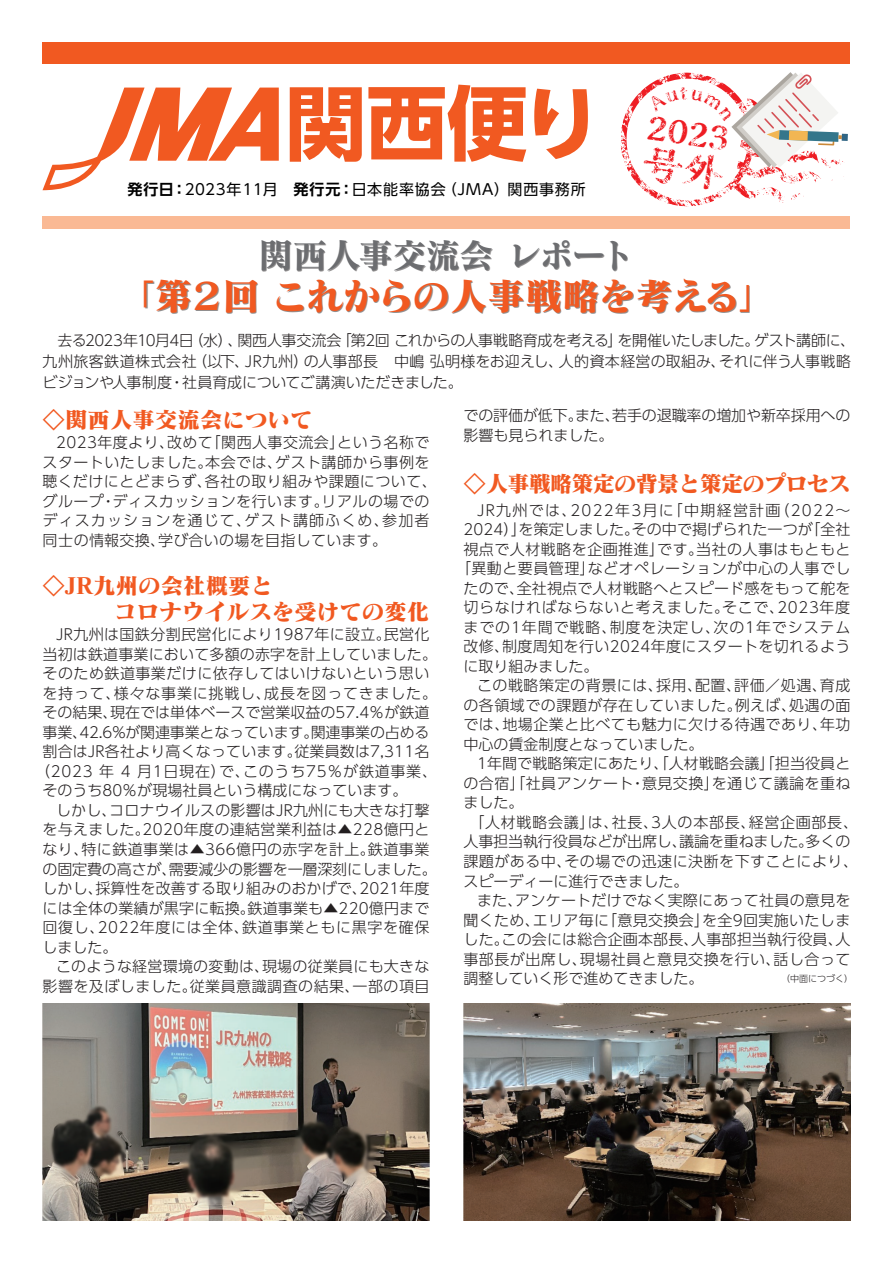
<style>
.page{position:relative;width:893px;height:1263px;background:#fff}
.page>*{position:absolute;margin:0;border:0;box-sizing:border-box;transform-origin:0 0}
.t1{font:700 81px "UD Shin Go Pro";color:#f15921}
.t2{font:37.5px "Matisse Pro EB";letter-spacing:-.035em;color:#f15921}
.t3{font:34.5px "Matisse Pro B";letter-spacing:-.03em;color:#6c6d70}
.t4{font:800 34.5px "Kaimin Tu Std";color:#ee1d23}
.t5{font:22.5px/25.5px "Matisse Pro EB";color:#f15921}
.t6{font:22.5px "Matisse Pro EB";letter-spacing:-.04em;color:#f15921}
.t7{font:300 15px/19.5px "UD Shin Go Pro";letter-spacing:.025em;color:#231f20}
.t8{font:300 15px/21px "UD Shin Go Pro";letter-spacing:-.02em;color:#231f20}
.t9{font:300 15px "UD Shin Go Pro";color:#231f20}
.t10{font:300 15px/19.5px "UD Shin Go Pro";letter-spacing:-.01em;color:#231f20}
.t11{font:300 15px "UD Shin Go Pro";letter-spacing:.05em;color:#231f20}
.t12{font:300 15px "UD Shin Go Pro";letter-spacing:.005em;color:#231f20}
.t13{font:300 15px "UD Shin Go Pro";letter-spacing:.045em;color:#231f20}
.t14{font:300 15px "UD Shin Go Pro";letter-spacing:.085em;color:#231f20}
.t15{font:300 15px "UD Shin Go Pro";letter-spacing:.06em;color:#231f20}
.t16{font:15px "UD Shin Go Pro";letter-spacing:.05em;color:#000}
.t17{font:15px "UD Shin Go Pro";letter-spacing:.005em;color:#000}
.s1{font-family:"UD Shin Go Pro De";font-weight:700}
</style>
<div class="page">
<div style="left:43px;top:43px;width:807px;height:21px;background:#f15921"></div>
<div style="left:43px;top:216px;width:807px;height:13px;background:#fab994"></div>
<svg style="left:43px;top:88px;width:236px;height:102px"></svg>
<img style="left:43px;top:1003px;width:386px;height:217px">
<img style="left:463px;top:1003px;width:387px;height:217px">
<svg style="left:620px;top:72px;width:228px;height:135px"></svg>
<p class="t17" style="left:127px;top:177px;width:152px"><span class="s1">発行日：</span>2023年１１月</p>
<h1 class="t1" style="left:285px;top:57px;width:318px">関西便り</h1>
<p class="t16" style="left:294px;top:177px;width:294px"><span class="s1">発行元：</span>日本能率協会（JMA）関西事務所</p>
<h3 class="t4" style="left:651px;top:103px;width:84px;rotate:8deg">2023</h3>
<h3 class="t3" style="left:258px;top:233px;width:378px">関西人事交流会 レポート</h3>
<h2 class="t2" style="left:117px;top:271px;width:660px">「第２回 これからの人事戦略を考える」</h2>
<p class="t8" style="left:43px;top:329px;width:814px;text-indent:15px">去る2023年10月4日（水）、関西人事交流会「第2回 これからの人事戦略育成を考える」を開催いたしました。ゲスト講師に、九州旅客鉄道株式会社（以下、JR九州）の人事部長　中嶋 弘明様をお迎えし、人的資本経営の取組み、それに伴う人事戦略ビジョンや人事制度・社員育成についてご講演いただきました。</p>
<h3 class="t5" style="left:43px;top:406px;width:271px">◇関西人事交流会について</h3>
<p class="t7" style="left:43px;top:432px;width:396px;text-indent:14px">2023年度より、改めて「関西人事交流会」という名称でスタートいたしました。本会では、ゲスト講師から事例を聴くだけにとどまらず、各社の取り組みや課題について、グループ・ディスカッションを行います。リアルの場でのディスカッションを通じて、ゲスト講師ふくめ、参加者同士の情報交換、学び合いの場を目指しています。</p>
<h3 class="t5" style="left:114px;top:572px;width:316px;text-indent:-72px">◇JR九州の会社概要と<br>コロナウイルスを受けての変化</h3>
<p class="t7" style="left:56px;top:624px;width:375px">JR九州は国鉄分割民営化により1987年に設立。民営化</p>
<p class="t7" style="left:43px;top:644px;width:396px">当初は鉄道事業において多額の赤字を計上していました。</p>
<p class="t7" style="left:43px;top:663px;width:388px">そのため鉄道事業だけに依存してはいけないという思い</p>
<p class="t11" style="left:43px;top:681px;width:396px">を持って、様々な事業に挑戦し、成長を図ってきました。</p>
<p class="t9" style="left:43px;top:701px;width:388px">その結果、現在では単体ベースで営業収益の57.4％が鉄道</p>
<p class="t10" style="left:43px;top:722px;width:389px">事業、42.6%が関連事業となっています。関連事業の占める</p>
<p class="t7" style="left:43px;top:741px;width:388px">割合はJR各社より高くなっています。従業員数は7,311名</p>
<p class="t11" style="left:35px;top:759px;width:404px">（2023 年 4 月1日現在）で、このうち75％が鉄道事業、</p>
<p class="t9" style="left:43px;top:779px;width:366px">そのうち80％が現場社員という構成になっています。</p>
<p class="t7" style="left:56px;top:800px;width:375px">しかし、コロナウイルスの影響はJR九州にも大きな打撃</p>
<p class="t7" style="left:43px;top:819px;width:388px">を与えました。2020年度の連結営業利益は▲228億円と</p>
<p class="t7" style="left:43px;top:839px;width:388px">なり、特に鉄道事業は▲366億円の赤字を計上。鉄道事業</p>
<p class="t10" style="left:43px;top:858px;width:396px">の固定費の高さが、需要減少の影響を一層深刻にしました。</p>
<p class="t12" style="left:43px;top:876px;width:389px">しかし、採算性を改善する取り組みのおかげで、2021年度</p>
<p class="t7" style="left:43px;top:897px;width:388px">には全体の業績が黒字に転換。鉄道事業も▲220億円まで</p>
<p class="t13" style="left:43px;top:915px;width:388px">回復し、2022年度には全体、鉄道事業ともに黒字を確保</p>
<p class="t7" style="left:43px;top:936px;width:76px">しました。</p>
<p class="t7" style="left:56px;top:956px;width:375px">このような経営環境の変動は、現場の従業員にも大きな</p>
<p class="t7" style="left:43px;top:975px;width:388px">影響を及ぼしました。従業員意識調査の結果、一部の項目</p>
<p class="t10" style="left:463px;top:405px;width:388px">での評価が低下。また、若手の退職率の増加や新卒採用への影響も見られました。</p>
<h3 class="t6" style="left:463px;top:469px;width:388px">◇人事戦略策定の背景と策定のプロセス</h3>
<p class="t14" style="left:477px;top:498px;width:375px">JR九州では、2022年3月に「中期経営計画（2022～</p>
<p class="t12" style="left:463px;top:518px;width:388px">2024）」を策定しました。その中で掲げられた一つが「全社</p>
<p class="t7" style="left:463px;top:539px;width:388px">視点で人材戦略を企画推進」です。当社の人事はもともと</p>
<p class="t7" style="left:456px;top:558px;width:396px">「異動と要員管理」などオペレーションが中心の人事でし</p>
<p class="t7" style="left:463px;top:578px;width:388px">たので、全社視点で人材戦略へとスピード感をもって舵を</p>
<p class="t13" style="left:463px;top:596px;width:388px">切らなければならないと考えました。そこで、2023年度</p>
<p class="t15" style="left:463px;top:615px;width:388px">までの1年間で戦略、制度を決定し、次の1年でシステム</p>
<p class="t7" style="left:463px;top:636px;width:388px">改修、制度周知を行い2024年度にスタートを切れるよう</p>
<p class="t9" style="left:463px;top:654px;width:136px">に取り組みました。</p>
<p class="t7" style="left:477px;top:675px;width:375px">この戦略策定の背景には、採用、配置、評価／処遇、育成</p>
<p class="t7" style="left:463px;top:695px;width:388px">の各領域での課題が存在していました。例えば、処遇の面</p>
<p class="t7" style="left:463px;top:714px;width:388px">では、地場企業と比べても魅力に欠ける待遇であり、年功</p>
<p class="t9" style="left:463px;top:732px;width:241px">中心の賃金制度となっていました。</p>
<p class="t7" style="left:477px;top:753px;width:375px">1年間で戦略策定にあたり、「人材戦略会議」「担当役員と</p>
<p class="t7" style="left:463px;top:773px;width:389px">の合宿」「社員アンケート・意見交換」を通じて議論を重ね</p>
<p class="t7" style="left:463px;top:792px;width:61px">ました。</p>
<p class="t11" style="left:469px;top:810px;width:390px">「人材戦略会議」は、社長、3人の本部長、経営企画部長、</p>
<p class="t10" style="left:463px;top:831px;width:388px">人事担当執行役員などが出席し、議論を重ねました。多くの</p>
<p class="t7" style="left:463px;top:851px;width:396px">課題がある中、その場での迅速に決断を下すことにより、</p>
<p class="t9" style="left:463px;top:869px;width:226px">スピーディーに進行できました。</p>
<p class="t7" style="left:477px;top:890px;width:375px">また、アンケートだけでなく実際にあって社員の意見を</p>
<p class="t7" style="left:463px;top:909px;width:388px">聞くため、エリア毎に「意見交換会」を全9回実施いたしま</p>
<p class="t7" style="left:463px;top:929px;width:388px">した。この会には総合企画本部長、人事部担当執行役員、人</p>
<p class="t7" style="left:463px;top:948px;width:388px">事部長が出席し、現場社員と意見交換を行い、話し合って</p>
<p class="t9" style="left:463px;top:966px;width:391px">調整していく形で進めてきました。　　　　 　<sup>（中面につづく）</sup></p>
</div>
